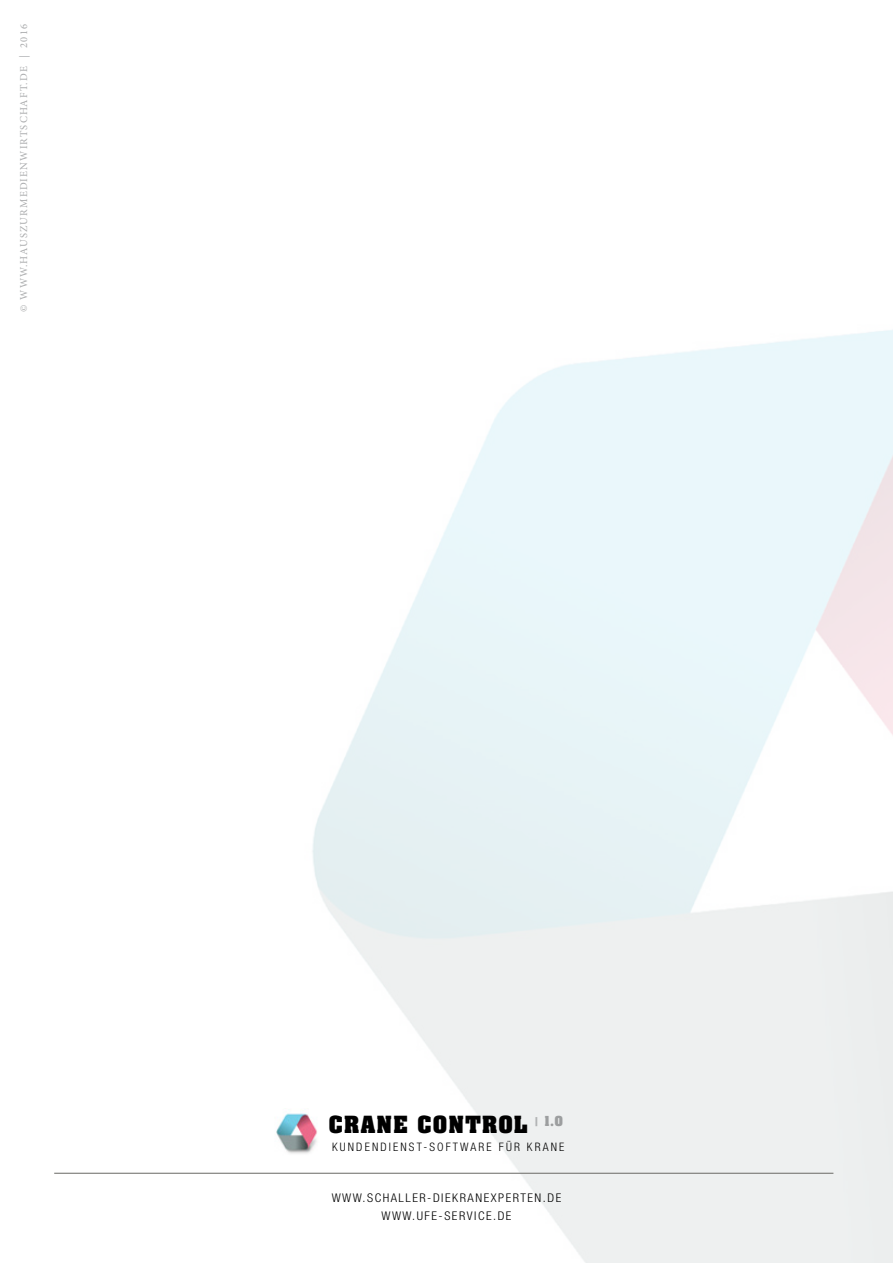
<style>
.page{position:relative;width:893px;height:1263px;background:#fff}
.page>*{position:absolute;margin:0;border:0;box-sizing:border-box;transform-origin:0 0}
.t1{font:700 20.1px "Aachen";letter-spacing:.06em;color:#000}
.t2{font:300 condensed 12px/18px "Helvetica Neue";letter-spacing:.12em;color:#000;scale:1.05 1}
.t3{font:300 condensed 11.7px "Helvetica Neue";letter-spacing:.18em;color:#000}
.t4{font:10.5px "Minion Pro";letter-spacing:.11em;color:#a9aaac}
</style>
<div class="page">
<hr style="left:54px;top:1173px;width:779px;height:1px;background:#696965">
<img style="left:276px;top:1109px;width:42px;height:46px">
<p class="t4" style="left:17px;top:312px;width:289px;rotate:-90deg">© www.HauszurMedienwirtschaft.de | 2016</p>
<h1 class="t1" style="left:329px;top:1109px;width:235px">CRANE CONTROL <sup>|</sup> <sup>1.0</sup></h1>
<p class="t3" style="left:332px;top:1140px;width:234px">KUNDENDIENST-SOFTWARE FÜR KRANE</p>
<p class="t2" style="left:332px;top:1188px;width:42px">WWW.SCH</p>
<p class="t2" style="left:381px;top:1188px;width:173px;text-indent:9px">ALL ER-DIEKRANEXPERTEN.DE<br>WWW.UFE-SERVICE.DE</p>
</div>
